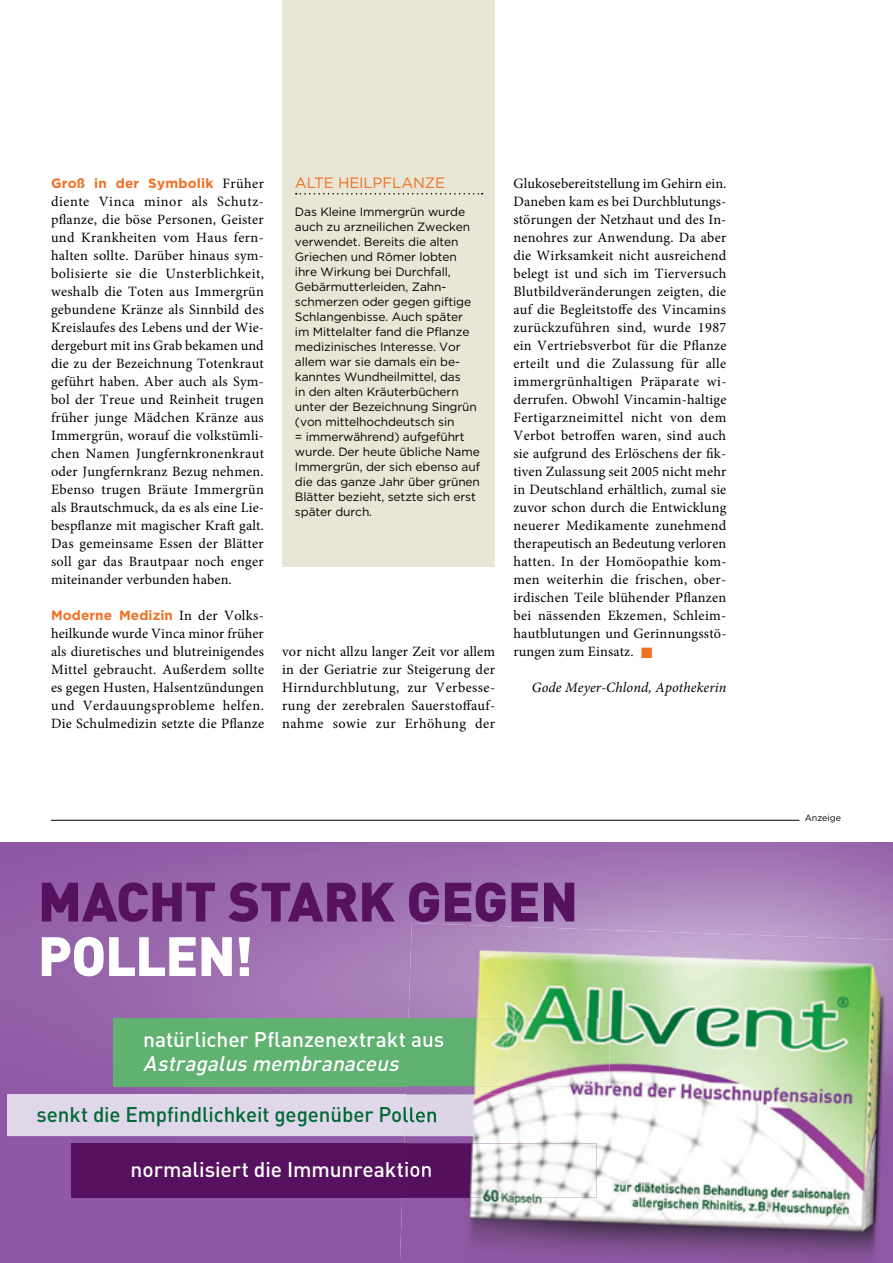
<style>
.page{position:relative;width:893px;height:1263px;background:#fff}
.page>*{position:absolute;margin:0;border:0;box-sizing:border-box;transform-origin:0 0}
.t1{font:900 54.45px "DIN";letter-spacing:-.01em;color:#57125f}
.t2{font:900 54.45px "DIN";letter-spacing:-.02em;color:#fff}
.t3{font:500 21px "DIN";letter-spacing:-.005em;color:#fff}
.t4{font:500 21px "DIN";letter-spacing:-.005em;color:#006934}
.t5{font:italic 500 21px "DIN";color:#fff}
.t6{font:15px "Gotham";letter-spacing:-.01em;color:#f36f21}
.t7{font:14.25px/18px "Minion Pro";letter-spacing:.015em;color:#000;text-align:justify}
.t8{font:italic 14.25px "Minion Pro";letter-spacing:.01em;color:#000}
.t9{font:700 13.5px "Gotham";letter-spacing:.015em;color:#f36f21}
.t10{font:12px/15px "Gotham";letter-spacing:-.01em;color:#000}
.t11{font:9px "Gotham";color:#000}
.s1{font-family:"Minion Pro";font-weight:400;font-size:14.25px;color:#000}
.s2{color:#f36f21}
</style>
<div class="page">
<div style="left:282px;top:0;width:213px;height:566px;background:#e8e6d4"></div>
<svg style="left:296px;top:193px;width:187px;height:1px"></svg>
<img style="left:0;top:842px;width:893px;height:421px">
<div style="left:113px;top:1018px;width:496px;height:68px;background:#61b171"></div>
<div style="left:8px;top:1094px;width:534px;height:42px;background:#e0d7eb"></div>
<div style="left:71px;top:1143px;width:526px;height:55px;background:#57125f"></div>
<img style="left:400px;top:1074px;width:493px;height:189px">
<img style="left:602px;top:930px;width:291px;height:144px">
<img style="left:408px;top:923px;width:194px;height:95px">
<img style="left:406px;top:1018px;width:203px;height:68px">
<img style="left:407px;top:1032px;width:36px;height:15px">
<img style="left:404px;top:1094px;width:138px;height:42px">
<img style="left:405px;top:1107px;width:31px;height:20px">
<img style="left:402px;top:1143px;width:195px;height:55px">
<img style="left:403px;top:1162px;width:28px;height:15px">
<hr style="left:51px;top:820px;width:748px;height:1px;background:#000">
<p class="t9" style="left:51px;top:174px;width:214px">Groß in der Symbolik <span class="s1">Früher</span></p>
<p class="t7" style="left:51px;top:193px;width:215px">diente Vinca minor als Schutz&shy;pflanze, die böse Personen, Geister und Krankheiten vom Haus fern&shy;halten sollte. Darüber hinaus sym&shy;bolisierte sie die Unsterblichkeit, weshalb die Toten aus Immergrün gebundene Kränze als Sinnbild des Kreislaufes des Lebens und der Wie&shy;dergeburt mit ins Grab bekamen und die zu der Bezeichnung Totenkraut geführt haben. Aber auch als Sym&shy;bol der Treue und Reinheit trugen früher junge Mädchen Kränze aus Immergrün, worauf die volkstümli&shy;chen Namen Jungfernkronenkraut oder Jungfernkranz Bezug nehmen.<br>Ebenso trugen Bräute Immergrün als Brautschmuck, da es als eine Lie&shy;bespflanze mit magischer Kraft galt.<br>Das gemeinsame Essen der Blätter soll gar das Brautpaar noch enger miteinander verbunden haben.</p>
<p class="t9" style="left:51px;top:606px;width:214px">Moderne Medizin <span class="s1">In der Volks-</span></p>
<p class="t7" style="left:51px;top:625px;width:215px">heilkunde wurde Vinca minor früher als diuretisches und blutreinigendes Mittel gebraucht. Außerdem sollte es gegen Husten, Halsentzündungen und Verdauungsprobleme helfen.<br>Die Schulmedizin setzte die Pflanze</p>
<p class="t6" style="left:295px;top:173px;width:152px">Alte Heilpflanze</p>
<p class="t10" style="left:295px;top:204px;width:187px">Das Kleine I mmergrün wurde auch zu arzneilichen Zwecken verwendet. Bereits die alten<br>Griechen und Römer lobten ihre Wirkung bei Durchfall,<br>Gebärmutterleiden, Zahn&shy;schmerzen oder gegen giftige<br>Schlangenbisse. Auch später im Mittelalter fand die Pflanze medizinisches I nteresse. Vor allem war sie damals ein be&shy;kanntes Wundheilmittel, das<br>in den alten Kräuterbüchern unter der Bezeichnung Singrün (von mittelhochdeutsch sin<br>= immerwährend) aufgeführt wurde. Der heute übliche Name<br>I mmergrün, der sich ebenso auf die das ganze Jahr über grünen<br>Blätter bezieht, setzte sich erst später durch.</p>
<p class="t7" style="left:282px;top:643px;width:214px">vor nicht allzu langer Zeit vor allem in der Geriatrie zur Steigerung der Hirndurchblutung, zur Verbesse&shy;rung der zerebralen Sauerstoffauf&shy;nahme sowie zur Erhöhung der</p>
<p class="t7" style="left:513px;top:175px;width:215px">Glukosebereitstellung im Gehirn ein.<br>Daneben kam es bei Durchblutungs&shy;störungen der Netzhaut und des In&shy;nenohres zur Anwendung. Da aber die Wirksamkeit nicht ausreichend belegt ist und sich im Tierversuch Blutbildveränderungen zeigten, die auf die Begleitstoffe des Vincamins zurückzuführen sind, wurde 1987 ein Vertriebsverbot für die Pflanze erteilt und die Zulassung für alle immergrünhaltigen Präparate wi&shy;derrufen. Obwohl Vincamin-haltige Fertigarzneimittel nicht von dem Verbot betroffen waren, sind auch sie aufgrund des Erlöschens der fik&shy;tiven Zulassung seit 2005 nicht mehr in Deutschland erhältlich, zumal sie zuvor schon durch die Entwicklung neuerer Medikamente zunehmend therapeutisch an Bedeutung verloren hatten. In der Homöopathie kom&shy;men weiterhin die frischen, ober&shy;irdischen Teile blühender Pflanzen bei nässenden Ekzemen, Schleim&shy;hautblutungen und Gerinnungsstö&shy;rungen zum Einsatz. <span class="s2">■</span></p>
<p class="t8" style="left:532px;top:678px;width:196px">Gode Meyer-Chlond, Apothekerin</p>
<h1 class="t1" style="left:38px;top:865px;width:542px">MACHT STARK GEGEN</h1>
<h1 class="t2" style="left:38px;top:920px;width:217px">POLLEN!</h1>
<h2 class="t3" style="left:143px;top:1026px;width:303px">natürlicher Pflanzenextrakt aus</h2>
<h2 class="t5" style="left:143px;top:1050px;width:262px">Astragalus membranaceus</h2>
<h2 class="t4" style="left:36px;top:1101px;width:403px">senkt die Empfindlichkeit gegenüber Pollen</h2>
<h2 class="t3" style="left:131px;top:1156px;width:303px">normalisiert die Immunreaktion</h2>
<p class="t11" style="left:805px;top:812px;width:38px">Anzeige</p>
</div>
